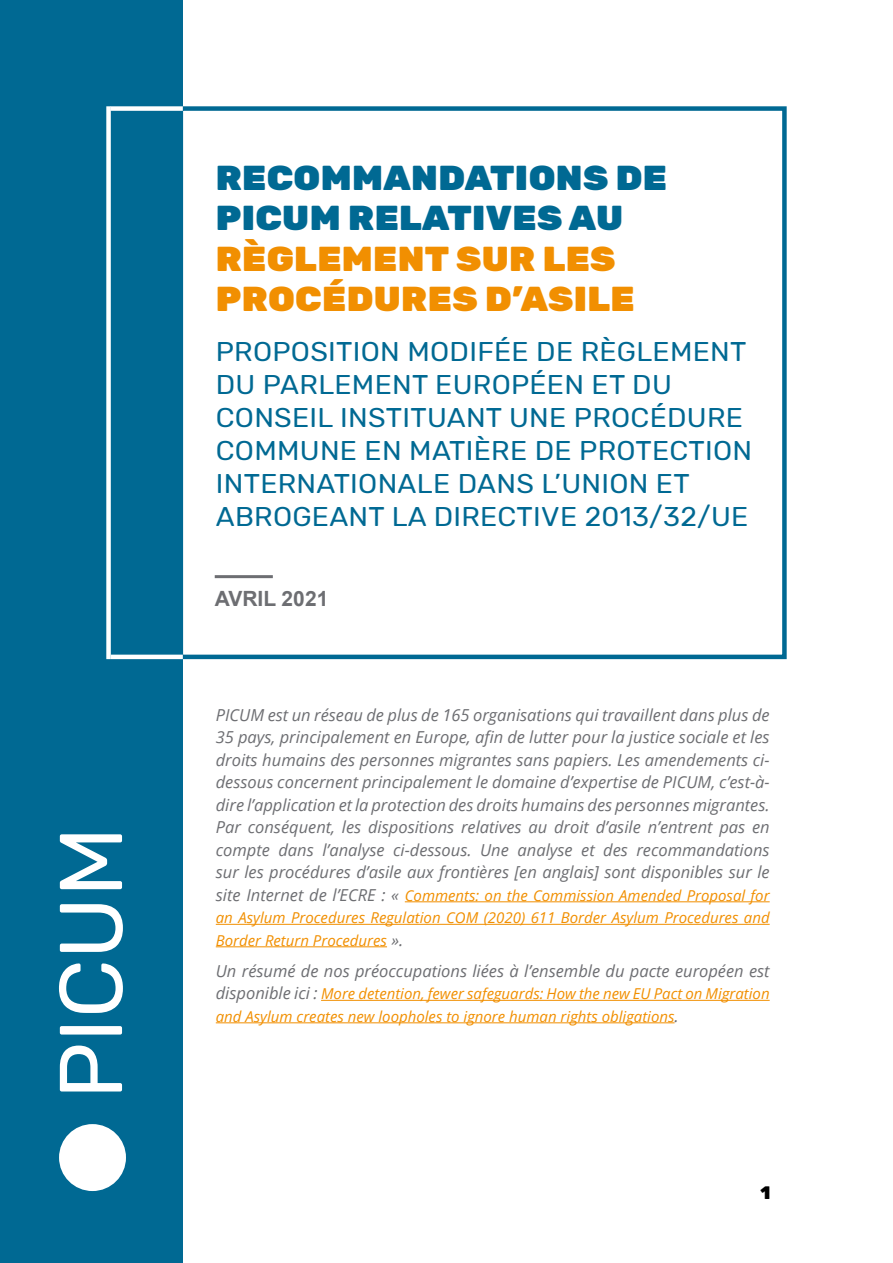
<style>
.page{position:relative;width:893px;height:1263px;background:#fff}
.page>*{position:absolute;margin:0;border:0;box-sizing:border-box;transform-origin:0 0}
.t1{font:88.8px "Rubik";color:#fff}
.t2{font:900 34.5px/40.5px "Rubik";letter-spacing:.01em;color:#006993;scale:1.05 1}
.t3{font:900 34.5px/40.5px "Rubik";letter-spacing:.01em;color:#f18f01;scale:1.05 1}
.t4{font:27px/33px "Rubik";letter-spacing:.01em;color:#006993;scale:1.05 1}
.t5{font:700 21px "Arial";color:#6d6e72}
.t6{font:900 18px "Rubik";color:#000}
.t7{font:italic 16.5px/22.5px "Open Sans";color:#6d6e72;text-align:justify}
.t8{font:italic 15px/22.5px "Open Sans";color:#f18f01;text-align:justify}
.s1{font-size:16.5px;color:#6d6e72}
</style>
<div class="page">
<div style="left:0;top:0;width:183px;height:1263px;background:#006993"></div>
<div style="left:59px;top:1124px;width:67px;height:67px;background:#fff;border-radius:50%"></div>
<div style="left:179px;top:106px;width:608px;height:553px;border:4px solid #006993"></div>
<div style="left:110px;top:106px;width:73px;height:5px;background:#fff"></div>
<hr style="left:111px;top:655px;width:72px;height:4px;background:#fff">
<div style="left:106px;top:106px;width:5px;height:553px;background:#fff"></div>
<hr style="left:215px;top:575px;width:58px;height:3px;background:#6d6e72">
<hr style="left:405px;top:901px;width:365px;height:1px;background:#f18f01">
<hr style="left:216px;top:924px;width:554px;height:1px;background:#f18f01">
<hr style="left:216px;top:946px;width:171px;height:1px;background:#f18f01">
<hr style="left:321px;top:1000px;width:449px;height:1px;background:#f18f01">
<hr style="left:216px;top:1022px;width:459px;height:1px;background:#f18f01">
<h1 class="t1" style="left:41px;top:1099px;width:274px;rotate:-90deg">PICUM</h1>
<h2 class="t2" style="left:216px;top:158px;width:431px">RECOMMANDATIONS DE<br>PICUM RELATIVES AU</h2>
<h2 class="t3" style="left:216px;top:239px;width:400px">RÈGLEMENT SUR LES<br>PROCÉDURES D’ASILE</h2>
<h3 class="t4" style="left:216px;top:336px;width:512px">PROPOSITION MODIFÉE DE RÈGLEMENT<br>DU PARLEMENT EUROPÉEN ET DU<br>CONSEIL INSTITUANT UNE PROCÉDURE<br>COMMUNE EN MATIÈRE DE PROTECTION<br>INTERNATIONALE DANS L’UNION ET<br>ABROGEANT LA DIRECTIVE 2013/32/UE</h3>
<p class="t5" style="left:215px;top:584px;width:115px">AVRIL 2021</p>
<p class="t7" style="left:216px;top:703px;width:555px">PICUM est un réseau de plus de 165 organisations qui travaillent dans plus de 35 pays, principalement en Europe, afin de lutter pour la justice sociale et les droits humains des personnes migrantes sans papiers. Les amendements ci&shy;dessous concernent principalement le domaine d’expertise de PICUM, c’est-à&shy;dire l’application et la protection des droits humains des personnes migrantes.<br>Par conséquent, les dispositions relatives au droit d’asile n’entrent pas en compte dans l’analyse ci-dessous. Une analyse et des recommandations sur les procédures d’asile aux frontières [en anglais] sont disponibles sur le</p>
<p class="t8" style="left:216px;top:883px;width:555px"><span class="s1">site Internet de l’ECRE : «</span> Comments: on the Commission Amended Proposal for an Asylum Procedures Regulation COM (2020) 611 Border Asylum Procedures and Border Return Procedures <span class="s1">».</span></p>
<p class="t7" style="left:216px;top:959px;width:555px">Un résumé de nos préoccupations liées à l’ensemble du pacte européen est</p>
<p class="t8" style="left:216px;top:982px;width:555px"><span class="s1">disponible ici :</span> More detention, fewer safeguards: How the new EU Pact on Migration and Asylum creates new loopholes to ignore human rights obligations<span class="s1">.</span></p>
<p class="t6" style="left:760px;top:1182px;width:12px">1</p>
</div>
